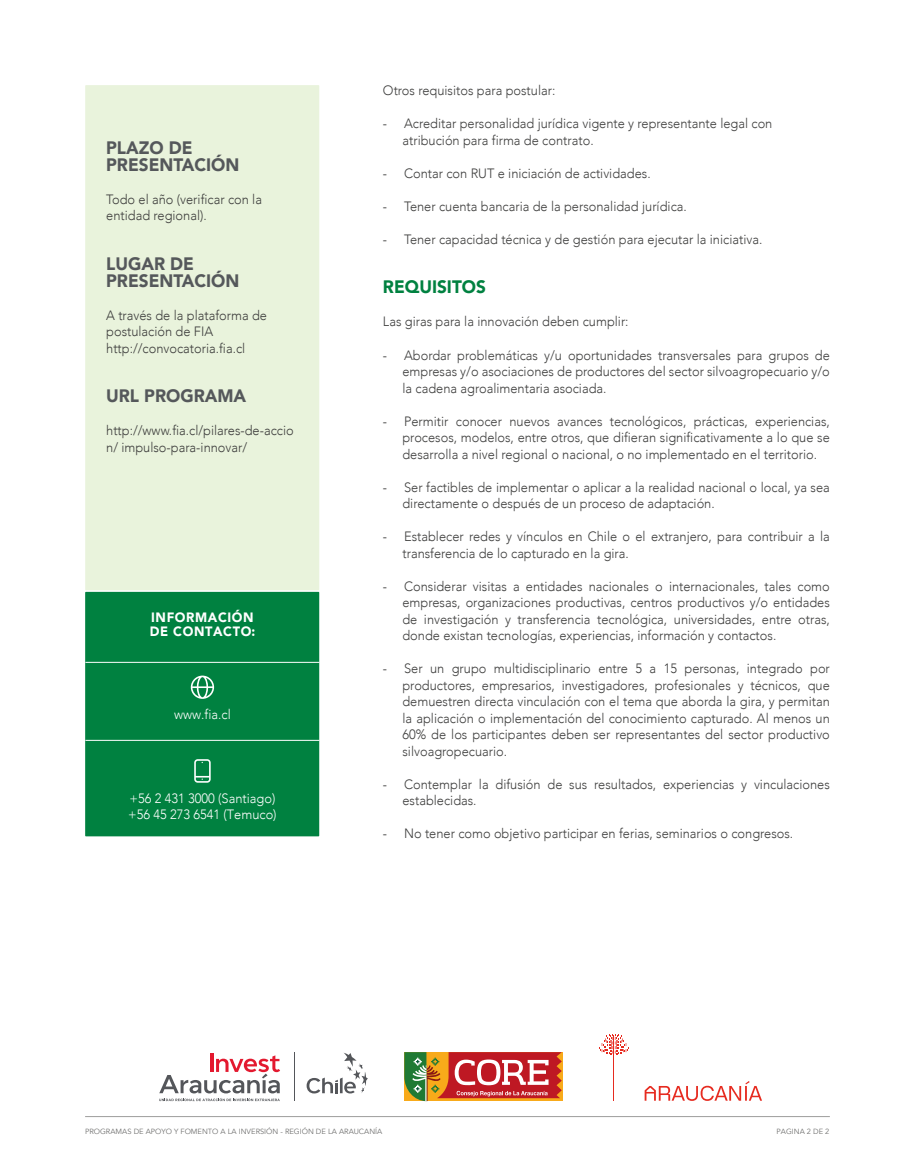
<style>
.page{position:relative;width:915px;height:1170px;background:#fff}
.page>*{position:absolute;margin:0;border:0;box-sizing:border-box;transform-origin:0 0}
.t1{font:900 18px/16.5px "Avenir";color:#55585b;scale:.95 1}
.t2{font:900 18px "Avenir";color:#008140;scale:.95 1}
.t3{font:300 13.5px/16.5px "Avenir";color:#3d3d3c;scale:.95 1}
.t4{font:300 13.5px/16.5px "Avenir";color:#fff;scale:.95 1}
.t5{font:900 13.5px/13.5px "Avenir";letter-spacing:.05em;color:#fff;scale:.95 1}
.t6{font:7.5px "Avenir";color:#70706f}
</style>
<div class="page">
<div style="left:85px;top:85px;width:234px;height:505px;background:#e9f3dc"></div>
<div style="left:85px;top:592px;width:234px;height:244px;background:#008140"></div>
<hr style="left:210px;top:1053px;width:3px;height:18px;background:#e3192f">
<hr style="left:293px;top:1052px;width:1px;height:48px;background:#54565a">
<svg style="left:306px;top:1053px;width:62px;height:40px"></svg>
<svg style="left:159px;top:1055px;width:121px;height:45px"></svg>
<svg style="left:404px;top:1052px;width:157px;height:48px;background:#c0634a"></svg>
<svg style="left:644px;top:1081px;width:117px;height:19px"></svg>
<hr style="left:613px;top:1035px;width:1px;height:65px;background:#e62b20">
<svg style="left:599px;top:1034px;width:30px;height:21px"></svg>
<hr style="left:85px;top:1116px;width:744px;height:1px;background:#9d9d9c">
<svg style="left:194px;top:759px;width:16px;height:23px"></svg>
<svg style="left:191px;top:675px;width:23px;height:23px"></svg>
<hr style="left:85px;top:662px;width:234px;height:1px;background:#fff">
<hr style="left:85px;top:740px;width:234px;height:1px;background:#fff">
<h1 class="t1" style="left:106px;top:139px;width:142px">PLAZO DE<br>PRESENTACIÓN</h1>
<p class="t3" style="left:106px;top:191px;width:165px">Todo el año (verificar con la entidad regional).</p>
<h1 class="t1" style="left:106px;top:255px;width:142px">LUGAR DE<br>PRESENTACIÓN</h1>
<p class="t3" style="left:106px;top:306px;width:171px">A través de la plataforma de postulación de FIA http://convocatoria.fia.cl</p>
<h1 class="t1" style="left:106px;top:387px;width:149px">URL PROGRAMA</h1>
<p class="t3" style="left:106px;top:422px;width:199px">http://www.fia.cl/pilares-de-accio n/ impulso-para-innovar/</p>
<p class="t5" style="left:150px;top:610px;width:112px">INFORMACIÓN<br>DE CONTACTO:</p>
<p class="t4" style="left:174px;top:706px;width:61px">www.fia.cl</p>
<p class="t4" style="left:128px;top:789px;width:158px">+56 2 431 3000 (Santiago) +56 45 273 6541 (Temuco)</p>
<p class="t3" style="left:383px;top:82px;width:183px">Otros requisitos para postular:</p>
<p class="t3" style="left:402px;top:115px;width:391px;text-indent:-19px">- Acreditar personalidad jurídica vigente y representante legal con atribución para firma de contrato.</p>
<p class="t3" style="left:383px;top:165px;width:283px">- Contar con RUT e iniciación de actividades.</p>
<p class="t3" style="left:383px;top:198px;width:321px">- Tener cuenta bancaria de la personalidad jurídica.</p>
<p class="t3" style="left:383px;top:231px;width:401px">- Tener capacidad técnica y de gestión para ejecutar la iniciativa.</p>
<h1 class="t2" style="left:383px;top:272px;width:110px">REQUISITOS</h1>
<p class="t3" style="left:383px;top:313px;width:260px">Las giras para la innovación deben cumplir:</p>
<p class="t3" style="left:402px;top:346px;width:451px;text-align:justify;text-indent:-19px">- Abordar problemáticas y/u oportunidades transversales para grupos de empresas y/o asociaciones de productores del sector silvoagropecuario y/o la cadena agroalimentaria asociada.</p>
<p class="t3" style="left:402px;top:412px;width:451px;text-align:justify;text-indent:-19px">- Permitir conocer nuevos avances tecnológicos, prácticas, experiencias, procesos, modelos, entre otros, que difieran significativamente a lo que se desarrolla a nivel regional o nacional, o no implementado en el territorio.</p>
<p class="t3" style="left:402px;top:478px;width:451px;text-indent:-19px">- Ser factibles de implementar o aplicar a la realidad nacional o local, ya sea directamente o después de un proceso de adaptación.</p>
<p class="t3" style="left:402px;top:528px;width:451px;text-indent:-19px">- Establecer redes y vínculos en Chile o el extranjero, para contribuir a la transferencia de lo capturado en la gira.</p>
<p class="t3" style="left:402px;top:577px;width:451px;text-align:justify;text-indent:-19px">- Considerar visitas a entidades nacionales o internacionales, tales como empresas, organizaciones productivas, centros productivos y/o entidades de investigación y transferencia tecnológica, universidades, entre otras, donde existan tecnologías, experiencias, información y contactos.</p>
<p class="t3" style="left:402px;top:660px;width:451px;text-align:justify;text-indent:-19px">- Ser un grupo multidisciplinario entre 5 a 15 personas, integrado por productores, empresarios, investigadores, profesionales y técnicos, que demuestren directa vinculación con el tema que aborda la gira, y permitan la aplicación o implementación del conocimiento capturado. Al menos un 60% de los participantes deben ser representantes del sector productivo silvoagropecuario.</p>
<p class="t3" style="left:402px;top:775px;width:451px;text-indent:-19px">- Contemplar la difusión de sus resultados, experiencias y vinculaciones establecidas.</p>
<p class="t3" style="left:383px;top:825px;width:433px">- No tener como objetivo participar en ferias, seminarios o congresos.</p>
<p class="t6" style="left:85px;top:1126px;width:299px">PROGRAMAS DE APOYO Y FOMENTO A LA INVERSIÓN - REGIÓN DE LA ARAUCANÍA</p>
<p class="t6" style="left:776px;top:1126px;width:54px">PAGINA 2 DE 2</p>
</div>
